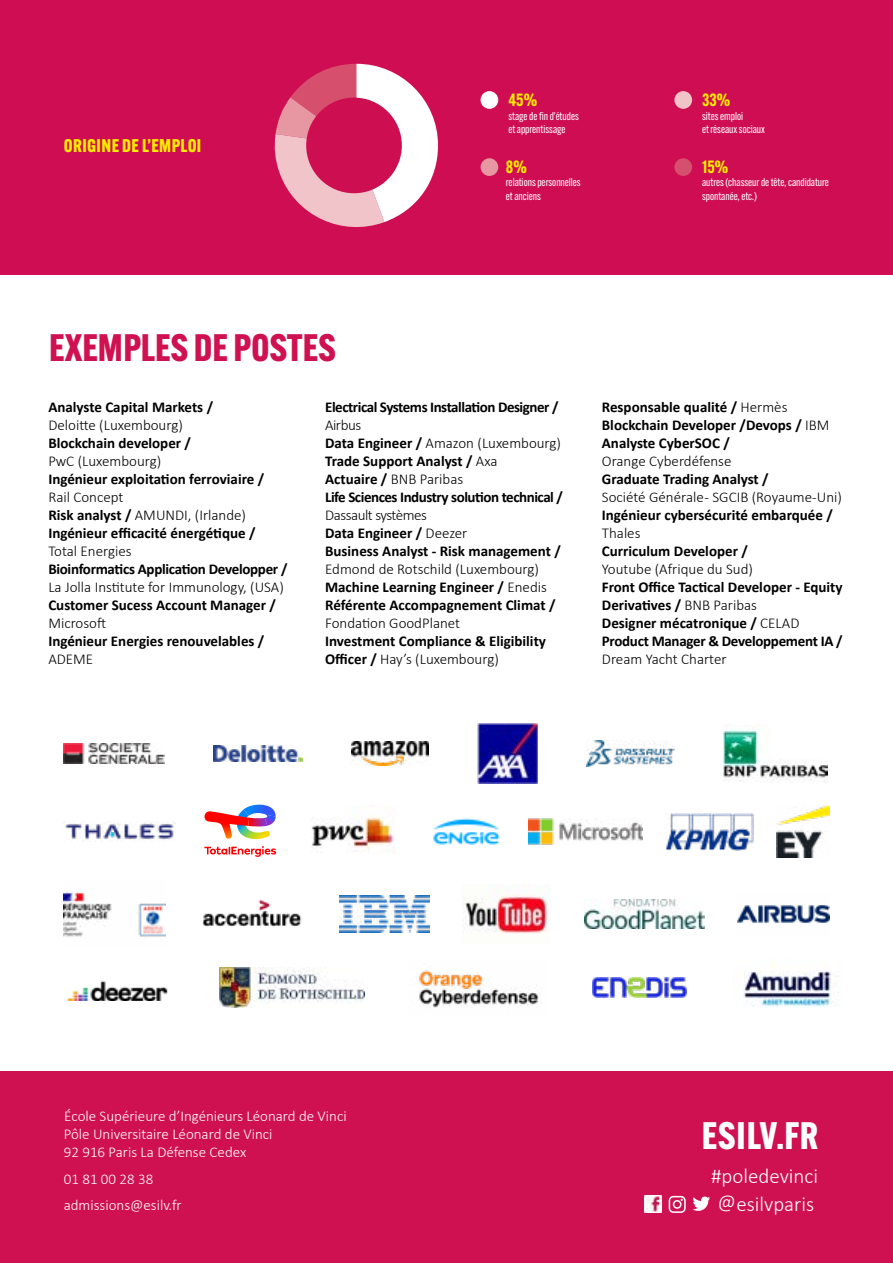
<style>
.page{position:relative;width:893px;height:1263px;background:#fff}
.page>*{position:absolute;margin:0;border:0;box-sizing:border-box;transform-origin:0 0}
.t1{font:700 37.5px "Alternate Gothic ATF";color:#cf1152}
.t2{font:700 37.5px "Alternate Gothic ATF";letter-spacing:.02em;color:#fff}
.t3{font:300 21px "Calibri";color:#fff}
.t4{font:700 18px "Alternate Gothic ATF";letter-spacing:.02em;color:#ffed00}
.t5{font:600 17.4px "Alternate Gothic ATF";color:#ffed00}
.t6{font:700 15px/18px "Calibri";color:#000}
.t7{font:300 15px "Calibri";color:#000}
.t8{font:700 15px/18px "Calibri";letter-spacing:-.03em;color:#000}
.t9{font:300 15px/18px "Calibri";color:#fff}
.t10{font:700 15px "Calibri";letter-spacing:-.02em;color:#000}
.t11{font:11.1px/13.2px "Alternate Gothic ATF";color:#fff}
.s1{font-weight:300}
</style>
<div class="page">
<div style="left:0;top:1071px;width:893px;height:192px;background:#cf1152"></div>
<div style="left:0;top:0;width:893px;height:274px;background:#cf0d53"></div>
<img style="left:645px;top:1196px;width:17px;height:17px">
<svg style="left:669px;top:1196px;width:17px;height:17px"></svg>
<svg style="left:693px;top:1196px;width:17px;height:15px"></svg>
<svg style="left:274px;top:64px;width:164px;height:164px"></svg>
<div style="left:481px;top:91px;width:17px;height:18px;background:#fff;border-radius:50%"></div>
<div style="left:674px;top:91px;width:18px;height:18px;background:#f0c4c8;border-radius:50%"></div>
<div style="left:674px;top:158px;width:18px;height:18px;background:#d64f6d;border-radius:50%"></div>
<div style="left:481px;top:158px;width:17px;height:18px;background:#e697a1;border-radius:50%"></div>
<div style="left:306px;top:98px;width:96px;height:95px;background:#cd0e51;border-radius:50%"></div>
<img style="left:213px;top:745px;width:89px;height:17px">
<img style="left:64px;top:743px;width:100px;height:20px">
<img style="left:351px;top:742px;width:78px;height:23px">
<img style="left:587px;top:740px;width:87px;height:27px">
<img style="left:478px;top:723px;width:60px;height:60px">
<img style="left:723px;top:724px;width:105px;height:59px">
<img style="left:433px;top:818px;width:67px;height:27px">
<img style="left:777px;top:805px;width:52px;height:53px">
<img style="left:528px;top:819px;width:114px;height:25px">
<img style="left:312px;top:805px;width:82px;height:47px">
<img style="left:665px;top:813px;width:89px;height:37px">
<img style="left:65px;top:823px;width:110px;height:17px">
<svg style="left:204px;top:805px;width:72px;height:35px"></svg>
<svg style="left:204px;top:846px;width:72px;height:11px"></svg>
<img style="left:202px;top:899px;width:100px;height:28px">
<img style="left:64px;top:892px;width:101px;height:45px">
<img style="left:339px;top:896px;width:90px;height:36px">
<img style="left:463px;top:885px;width:87px;height:49px">
<img style="left:584px;top:899px;width:120px;height:29px">
<img style="left:738px;top:905px;width:91px;height:18px">
<img style="left:67px;top:980px;width:101px;height:21px">
<img style="left:219px;top:968px;width:145px;height:40px">
<img style="left:419px;top:970px;width:121px;height:38px">
<img style="left:593px;top:978px;width:93px;height:20px">
<img style="left:743px;top:959px;width:96px;height:48px">
<p class="t4" style="left:64px;top:134px;width:139px">ORIGINE DE L’EMPLOI</p>
<p class="t5" style="left:508px;top:89px;width:30px">45%</p>
<p class="t11" style="left:508px;top:109px;width:72px">stage de fin d’études et apprentissage</p>
<p class="t5" style="left:506px;top:156px;width:22px">8%</p>
<p class="t11" style="left:506px;top:176px;width:76px">relations personnelles et anciens</p>
<p class="t5" style="left:702px;top:89px;width:30px">33%</p>
<p class="t11" style="left:702px;top:109px;width:64px">sites emploi<br>et réseaux sociaux</p>
<p class="t5" style="left:702px;top:156px;width:28px">15%</p>
<p class="t11" style="left:702px;top:176px;width:128px">autres (chasseur de tête, candidature spontanée, etc.)</p>
<h1 class="t1" style="left:49px;top:324px;width:288px">EXEMPLES DE POSTES</h1>
<p class="t6" style="left:48px;top:398px;width:166px">Analyste Capital Markets /</p>
<p class="t7" style="left:48px;top:416px;width:136px">Deloitte (Luxembourg)</p>
<p class="t6" style="left:48px;top:434px;width:144px">Blockchain developer /</p>
<p class="t7" style="left:48px;top:452px;width:114px">PwC (Luxembourg)</p>
<p class="t6" style="left:48px;top:470px;width:217px">Ingénieur exploitation ferroviaire /</p>
<p class="t6" style="left:48px;top:488px;width:209px"><span class="s1">Rail Concept<br></span>Risk analyst / <span class="s1">AMUNDI, (Irlande)<br></span>Ingénieur efficacité énergétique /</p>
<p class="t7" style="left:48px;top:542px;width:85px">Total Energies</p>
<p class="t10" style="left:48px;top:558px;width:241px">Bioinformatics Application Developper /</p>
<p class="t7" style="left:48px;top:578px;width:237px">La Jolla Institute for Immunology, (USA)</p>
<p class="t6" style="left:48px;top:596px;width:229px">Customer Sucess Account Manager /</p>
<p class="t7" style="left:48px;top:614px;width:59px">Microsoft</p>
<p class="t6" style="left:48px;top:632px;width:217px">Ingénieur Energies renouvelables /</p>
<p class="t7" style="left:48px;top:650px;width:46px">ADEME</p>
<p class="t8" style="left:325px;top:398px;width:235px">Electrical Systems Installation Designer /</p>
<p class="t8" style="left:325px;top:416px;width:239px"><span class="s1">Airbus<br></span>Data Engineer / <span class="s1">Amazon (Luxembourg)<br></span>Trade Support Analyst / <span class="s1">Axa<br></span>Actuaire / <span class="s1">BNB Paribas<br></span>Life Sciences Industry solution technical /</p>
<p class="t6" style="left:325px;top:506px;width:237px"><span class="s1">Dassault systèmes<br></span>Data Engineer / <span class="s1">Deezer<br></span>Business Analyst - Risk management /</p>
<p class="t6" style="left:325px;top:560px;width:232px"><span class="s1">Edmond de Rotschild (Luxembourg)<br></span>Machine Learning Engineer / <span class="s1">Enedis<br></span>Référente Accompagnement Climat /</p>
<p class="t7" style="left:325px;top:614px;width:137px">Fondation GoodPlanet</p>
<p class="t6" style="left:325px;top:632px;width:222px">Investment Compliance &amp; Eligibility<br>Officer / <span class="s1">Hay’s (Luxembourg)</span></p>
<p class="t6" style="left:602px;top:398px;width:229px">Responsable qualité / <span class="s1">Hermès<br></span>Blockchain Developer /Devops / <span class="s1">IBM<br></span>Analyste CyberSOC /</p>
<p class="t7" style="left:602px;top:452px;width:131px">Orange Cyberdéfense</p>
<p class="t6" style="left:602px;top:470px;width:168px">Graduate Trading Analyst /</p>
<p class="t7" style="left:602px;top:488px;width:242px">Société Générale - SGCIB (Royaume-Uni)</p>
<p class="t6" style="left:602px;top:506px;width:232px">Ingénieur cybersécurité embarquée /</p>
<p class="t7" style="left:602px;top:524px;width:40px">Thales</p>
<p class="t6" style="left:602px;top:542px;width:147px">Curriculum Developer /</p>
<p class="t7" style="left:602px;top:560px;width:153px">Youtube (Afrique du Sud)</p>
<p class="t6" style="left:602px;top:578px;width:242px">Front Office Tactical Developer - Equity Derivatives / <span class="s1">BNB Paribas<br></span>Designer mécatronique / <span class="s1">CELAD </span>Product Manager &amp; Developpement IA /</p>
<p class="t7" style="left:602px;top:650px;width:126px">Dream Yacht Charter</p>
<p class="t9" style="left:64px;top:1107px;width:284px">École Supérieure d’Ingénieurs Léonard de Vinci<br>Pôle Universitaire Léonard de Vinci<br>92 916 Paris La Défense Cedex</p>
<p class="t9" style="left:64px;top:1165px;width:119px;line-height:26.5px">01 81 00 28 38 admissions@esilv.fr</p>
<h1 class="t2" style="left:702px;top:1112px;width:118px">ESILV.FR</h1>
<h2 class="t3" style="left:711px;top:1163px;width:108px">#poledevinci</h2>
<h2 class="t3" style="left:718px;top:1191px;width:98px">@esilvparis</h2>
</div>
